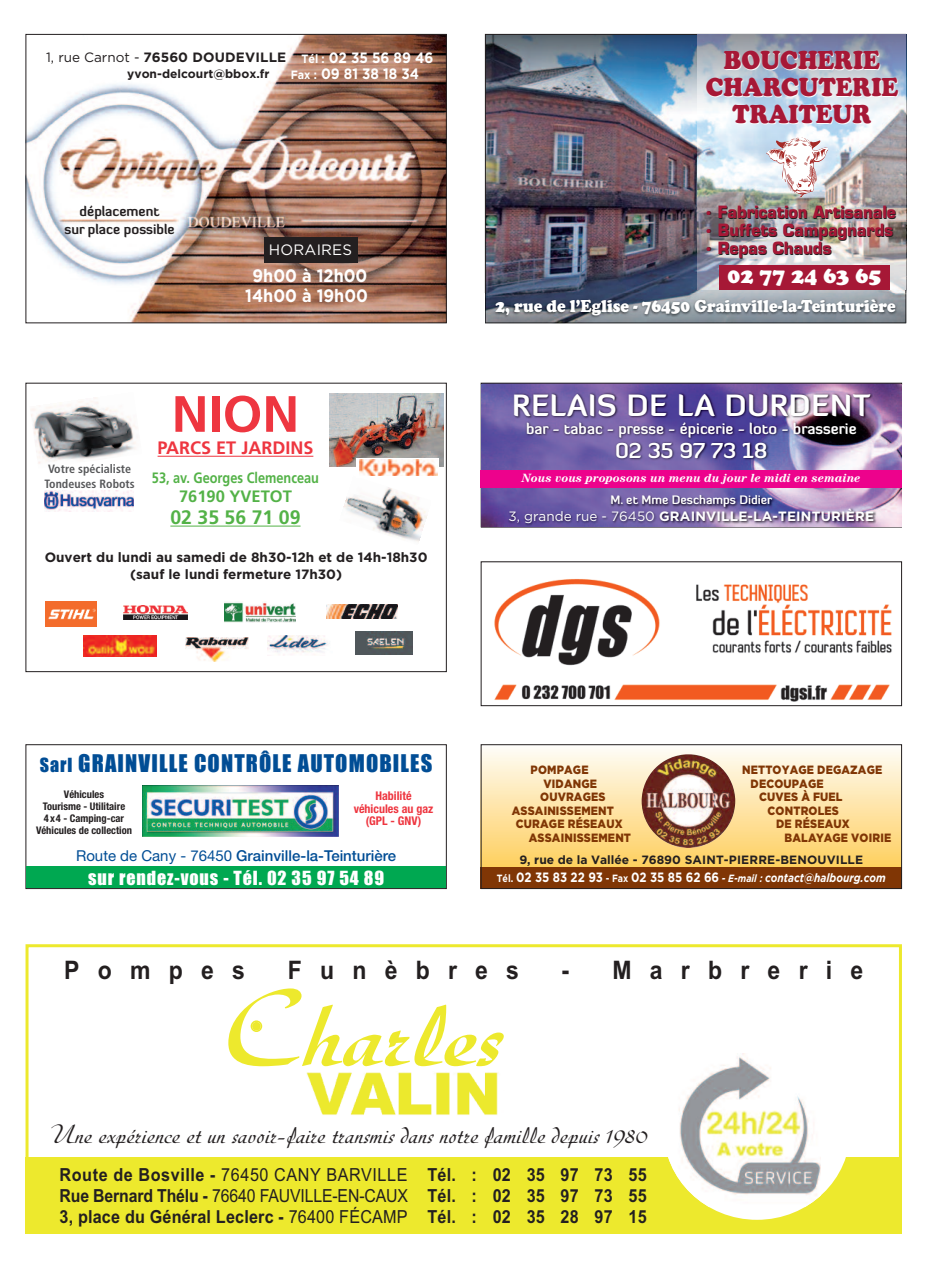
<style>
.page{position:relative;width:936px;height:1276px;background:#fff}
.page>*{position:absolute;margin:0;border:0;box-sizing:border-box;transform-origin:0 0}
.t1{font:700 102px "Diskus LT Std";color:#ede92d}
.t2{font:700 51px "Frutiger LT Std";color:#ee3640}
.t3{font:700 30px "Diavlo";letter-spacing:.025em;color:#fff}
.t4{font:27px "Diskus LT Std";color:#231f20}
.t5{font:900 27px/27px "Cooper";color:#a61836;text-align:center;scale:.9 1}
.t6{font:700 25.5px "Arial Narrow";letter-spacing:.65em;color:#231f20;scale:1.1 1}
.t7{font:22.5px "Impact";letter-spacing:.05em;color:#014d95}
.t8{font:900 22.5px "Cooper";letter-spacing:.015em;color:#fff;scale:.95 1}
.t9{font:700 21px "Diavlo";color:#fff}
.t10{font:700 19.5px "Frutiger LT Std";color:#53b247}
.t11{font:700 18px/21px "Arial";letter-spacing:.01em;color:#231f20;text-align:justify;scale:.9 1}
.t12{font:900 18px "Cooper";color:#fff;scale:.9 1}
.t13{font:18px "Impact";letter-spacing:.05em;color:#fff}
.t14{font:700 18px/19.5px "Gotham";color:#fff;text-align:center;scale:.9 1}
.t15{font:700 18px "Frutiger LT Std";color:#ee3640}
.t16{font:700 16.5px "Eurostile LT Std";color:#a61836;scale:.95 1}
.t17{font:700 16.5px "Frutiger LT Std";color:#53b247}
.t18{font:500 15px "Helvetica Neue";color:#014d95}
.t19{font:700 15px "Diavlo";color:#fff}
.t20{font:700 15px/16.5px "Gotham";color:#fff;scale:.9 1}
.t21{font:700 15px "Frutiger LT Std";color:#53b247;scale:.85 1}
.t22{font:15px "Gotham";letter-spacing:.015em;color:#fff}
.t23{font:700 13.5px/16.2px "Gotham";color:#231f20;text-align:center}
.t24{font:700 13.5px "Gotham";letter-spacing:.015em;color:#fff;scale:.85 1}
.t25{font:700 13.5px "Gotham";letter-spacing:.015em;color:#fff}
.t26{font:700 13.5px/18px "Diavlo";color:#231f20;text-align:center}
.t27{font:900 12px "Gotham";letter-spacing:.015em;color:#803605;scale:.9 1}
.t28{font:700 12px "Gotham";color:#231f20}
.t29{font:italic 700 12px "Century Std";color:#fff}
.t30{font:700 condensed 12px/12.8px "Helvetica Neue";color:#ee3640;text-align:center}
.t31{font:700 condensed 12px/15px "Frutiger LT Std";color:#57585a}
.t32{font:700 12px "Diavlo";color:#fff}
.t33{font:700 condensed 10.5px/12px "Helvetica Neue";color:#231f20;text-align:center}
.s1{font-weight:400}
.s2{font-size:12px}
.s3{font-size:10.5px}
.s4{font-size:18px}
.s5{font-style:italic;font-size:10.5px}
.s6{font-style:italic;font-size:12px}
.s7{font-size:109.5px}
</style>
<div class="page">
<img style="left:143px;top:785px;width:195px;height:51px">
<div style="left:26px;top:744px;width:420px;height:145px;border:1px solid #231f20"></div>
<div style="left:26px;top:867px;width:420px;height:21px;background:#00a851"></div>
<img style="left:28px;top:36px;width:416px;height:285px">
<div style="left:26px;top:34px;width:420px;height:289px;border:1px solid #231f20"></div>
<div style="left:264px;top:237px;width:93px;height:25px;background:#231f20"></div>
<div style="left:26px;top:944px;width:875px;height:289px;border:3px solid #ede92d"></div>
<img style="left:307px;top:1072px;width:192px;height:43px">
<div style="left:26px;top:1157px;width:875px;height:76px;background:#ede92d"></div>
<div style="left:663px;top:1040px;width:187px;height:179px;background:#fff;border-radius:50%"></div>
<img style="left:668px;top:1053px;width:152px;height:153px">
<svg style="left:250px;top:1020px;width:12px;height:12px"></svg>
<svg style="left:482px;top:749px;width:417px;height:118px;background:#fee4a7"></svg>
<div style="left:480px;top:867px;width:421px;height:22px;background:#803605"></div>
<div style="left:480px;top:744px;width:421px;height:145px;border:1px solid #231f20"></div>
<img style="left:641px;top:754px;width:94px;height:94px;border-radius:50%">
<img style="left:487px;top:36px;width:417px;height:257px">
<img style="left:697px;top:35px;width:208px;height:254px">
<img style="left:485px;top:293px;width:420px;height:30px">
<div style="left:719px;top:265px;width:170px;height:24px;background:#a61836"></div>
<img style="left:766px;top:137px;width:62px;height:60px">
<img style="left:481px;top:385px;width:420px;height:141px">
<div style="left:480px;top:470px;width:421px;height:18px;background:#ed028c"></div>
<img style="left:494px;top:579px;width:398px;height:123px">
<div style="left:480px;top:561px;width:421px;height:145px;border:1px solid #231f20"></div>
<img style="left:45px;top:601px;width:51px;height:25px">
<img style="left:124px;top:605px;width:63px;height:14px">
<img style="left:225px;top:602px;width:71px;height:20px">
<img style="left:327px;top:604px;width:71px;height:14px">
<img style="left:83px;top:635px;width:73px;height:21px">
<img style="left:185px;top:637px;width:64px;height:24px">
<img style="left:268px;top:635px;width:62px;height:20px">
<img style="left:355px;top:632px;width:58px;height:23px">
<img style="left:45px;top:490px;width:88px;height:21px">
<img style="left:31px;top:397px;width:105px;height:67px">
<img style="left:343px;top:487px;width:84px;height:55px">
<img style="left:330px;top:394px;width:114px;height:73px">
<div style="left:356px;top:458px;width:82px;height:19px;background:#fff"></div>
<img style="left:359px;top:459px;width:78px;height:17px">
<hr style="left:157px;top:456px;width:156px;height:1px;background:#ee3640">
<hr style="left:170px;top:525px;width:130px;height:1px;background:#53b247">
<p class="t23" style="left:46px;top:48px;width:242px"><span class="s1">1, rue Carnot -</span> 76560 DOUDEVILLE</p>
<p class="t28" style="left:127px;top:67px;width:144px">yvon-delcourt@bbox.fr</p>
<p class="t20" style="left:291px;top:49px;width:160px;text-indent:11px"><span class="s2">Tél :</span> 02 35 56 89 46<br><span class="s2">Fax :</span> 09 81 38 18 34</p>
<p class="t26" style="left:64px;top:204px;width:112px">déplacement<br>sur place possible</p>
<p class="t22" style="left:269px;top:241px;width:85px">HORAIRES</p>
<p class="t14" style="left:245px;top:266px;width:138px">9h00 à 12h00<br>14h00 à 19h00</p>
<p class="t31" style="left:45px;top:462px;width:92px">Votre spécialiste<br>Tondeuses Robots</p>
<h2 class="t2" style="left:172px;top:393px;width:129px">NION</h2>
<p class="t15" style="left:157px;top:441px;width:157px">PARCS ET JARDINS</p>
<p class="t21" style="left:152px;top:471px;width:198px">53, av. Georges Clemenceau</p>
<p class="t17" style="left:179px;top:489px;width:114px">76190 YVETOT</p>
<p class="t10" style="left:170px;top:509px;width:132px">02 35 56 71 09</p>
<p class="t23" style="left:45px;top:549px;width:384px">Ouvert du lundi au samedi de 8h30-12h et de 14h-18h30 (sauf le lundi fermeture 17h30)</p>
<h3 class="t5" style="left:705px;top:46px;width:215px">BOUCHERIE<br>CHARCUTERIE<br>TRAITEUR</h3>
<p class="t16" style="left:705px;top:206px;width:202px"><span class="s3">•</span> Fabrication Artisanale</p>
<p class="t16" style="left:705px;top:224px;width:199px"><span class="s3">•</span> Buffets Campagnards</p>
<p class="t16" style="left:705px;top:242px;width:134px"><span class="s3">•</span> Repas Chauds</p>
<p class="t8" style="left:727px;top:262px;width:163px">02 77 24 63 65</p>
<p class="t12" style="left:495px;top:295px;width:446px">2, rue de l’Eglise - 76450 Grainville-la-Teinturière</p>
<h3 class="t3" style="left:512px;top:394px;width:359px">RELAIS DE LA DURDENT</h3>
<p class="t19" style="left:526px;top:423px;width:332px">bar - tabac - presse - épicerie - loto - brasserie</p>
<p class="t9" style="left:615px;top:443px;width:154px">02 35 97 73 18</p>
<p class="t32" style="left:610px;top:495px;width:163px">M. et Mme Deschamps Didier</p>
<p class="t25" style="left:508px;top:508px;width:367px"><span class="s1">3, grande rue - 76450</span> GRAINVILLE-LA-TEINTURIÈRE</p>
<p class="t29" style="left:522px;top:473px;width:340px">Nous vous proposons un menu du jour le midi en semaine</p>
<p class="t7" style="left:40px;top:751px;width:394px"><span class="s4">Sarl</span> GRAINVILLE CONTRÔLE AUTOMOBILES</p>
<p class="t33" style="left:36px;top:788px;width:97px">Véhicules<br>Tourisme - Utilitaire<br>4x4 - Camping-car<br>Véhicules de collection</p>
<p class="t30" style="left:354px;top:789px;width:81px">Habilité véhicules au gaz (GPL - GNV)</p>
<p class="t18" style="left:76px;top:846px;width:321px"><span class="s1">Route de Cany - 76450</span> Grainville-la-Teinturière</p>
<p class="t13" style="left:88px;top:868px;width:298px">sur rendez-vous - Tél. 02 35 97 54 89</p>
<p class="t27" style="left:530px;top:763px;width:66px">POMPAGE</p>
<p class="t27" style="left:543px;top:776px;width:61px">VIDANGE</p>
<p class="t27" style="left:540px;top:790px;width:74px">OUVRAGES</p>
<p class="t27" style="left:511px;top:803px;width:115px">ASSAINISSEMENT</p>
<p class="t27" style="left:516px;top:817px;width:120px">CURAGE RÉSEAUX</p>
<p class="t27" style="left:528px;top:830px;width:115px">ASSAINISSEMENT</p>
<p class="t27" style="left:742px;top:763px;width:157px">NETTOYAGE DEGAZAGE</p>
<p class="t27" style="left:750px;top:776px;width:83px">DECOUPAGE</p>
<p class="t27" style="left:759px;top:790px;width:94px">CUVES À FUEL</p>
<p class="t27" style="left:767px;top:803px;width:81px">CONTROLES</p>
<p class="t27" style="left:776px;top:817px;width:83px">DE RÉSEAUX</p>
<p class="t27" style="left:784px;top:830px;width:120px">BALAYAGE VOIRIE</p>
<p class="t28" style="left:519px;top:852px;width:345px">9, rue de la Vallée - 76890 SAINT-PIERRE-BENOUVILLE</p>
<p class="t24" style="left:497px;top:869px;width:459px"><span class="s3">Tél.</span> 02 35 83 22 93 <span class="s3">- Fax</span> 02 35 85 62 66 <span class="s5">- E-mail :</span> <span class="s6">contact@halbourg.com</span></p>
<h3 class="t6" style="left:64px;top:955px;width:166px">Pompes</h3>
<h3 class="t6" style="left:288px;top:955px;width:212px">Funèbres</h3>
<h3 class="t6" style="left:562px;top:955px;width:275px">- Marbrerie</h3>
<h1 class="t1" style="left:222px;top:993px;width:285px"><span class="s7">C</span>harles</h1>
<h3 class="t4" style="left:51px;top:1124px;width:599px">Une expérience et un savoir-faire transmis dans notre famille depuis 1980</h3>
<p class="t11" style="left:60px;top:1164px;width:653px">Route de Bosville - <span class="s1">76450 CANY BARVILLE</span> Tél. : 02 35 97 73 55<br>Rue Bernard Thélu - <span class="s1">76640 FAUVILLE-EN-CAUX</span> Tél. : 02 35 97 73 55<br>3, place du Général Leclerc - <span class="s1">76400 FÉCAMP</span> Tél. : 02 35 28 97 15</p>
</div>
